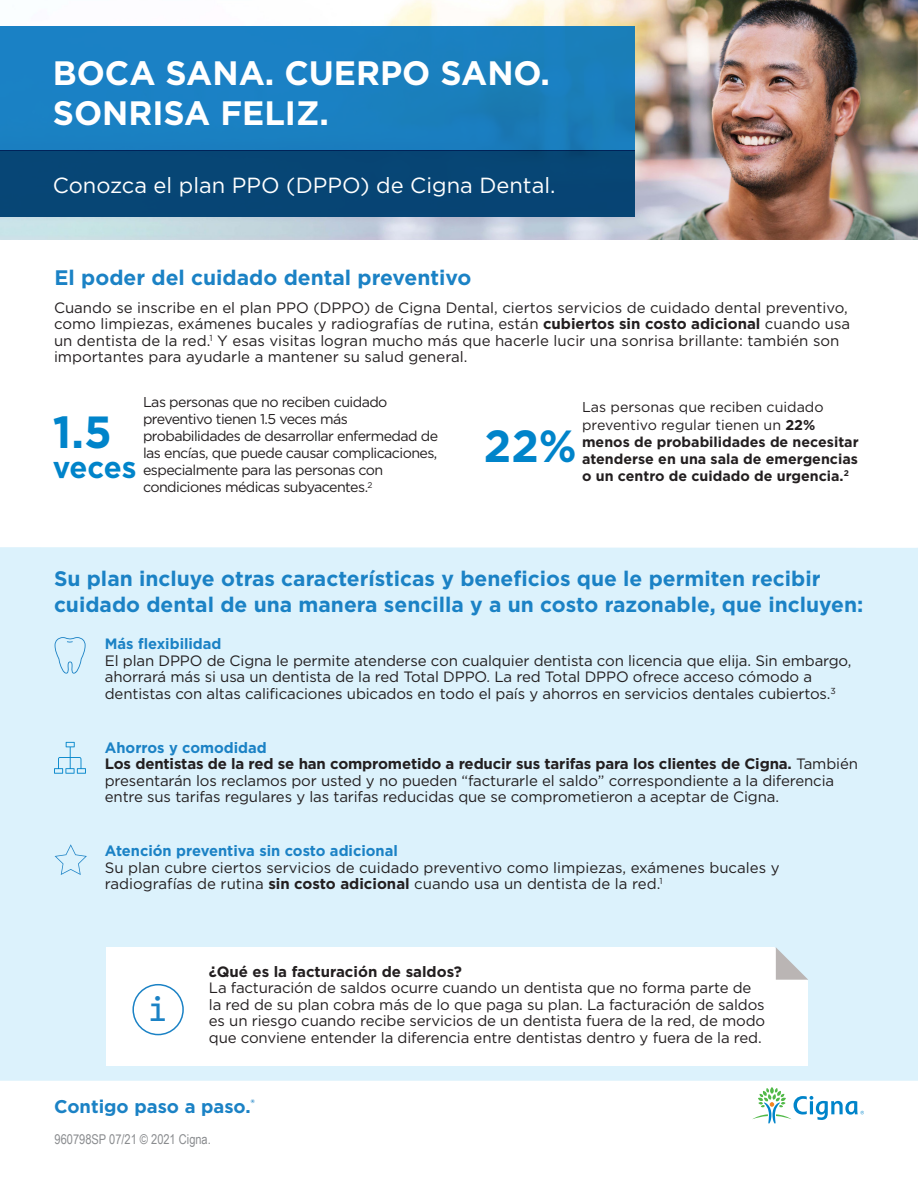
<style>
.page{position:relative;width:918px;height:1188px;background:#fff}
.page>*{position:absolute;margin:0;border:0;box-sizing:border-box;transform-origin:0 0}
.t1{font:700 45px "Gotham";color:#0084ca}
.t2{font:36px "Consolas";color:#1b82c5}
.t3{font:700 33.9px/40.7px "Gotham";color:#fff}
.t4{font:700 30px "Gotham";letter-spacing:-.005em;color:#0084ca}
.t5{font:21.9px "Gotham";color:#fff}
.t6{font:700 21px/25.2px "Gotham";color:#1b82c5}
.t7{font:700 18.45px "Gotham";color:#1b82c5}
.t8{font:15px/16.5px "Gotham";letter-spacing:-.01em;color:#231f20}
.t9{font:700 15px "Gotham";color:#1b82c5}
.t10{font:700 15px "Gotham";color:#231f20}
.t11{font:14.25px/17.1px "Gotham";letter-spacing:-.04em;color:#231f20}
.t12{font:700 14.25px/17.1px "Gotham";color:#231f20}
.t13{font:13.5px "Arial Narrow";color:#8a8c8f}
.t14{font:700 8.25px "Gotham";color:#231f20}
.s1{font-weight:700}
.s2{font-weight:400}
</style>
<div class="page">
<img style="left:0;top:0;width:918px;height:240px">
<div style="left:0;top:547px;width:918px;height:534px;background:#dcf2fc"></div>
<div style="left:0;top:26px;width:635px;height:125px;background:#1b82c5"></div>
<div style="left:0;top:150px;width:635px;height:66px;background:#084878"></div>
<svg style="left:54px;top:742px;width:32px;height:32px"></svg>
<div style="left:106px;top:947px;width:702px;height:119px;background:#fff"></div>
<div style="left:132px;top:984px;width:52px;height:51px;border:2px solid #1b82c5;border-radius:50%"></div>
<svg style="left:772px;top:946px;width:38px;height:36px"></svg>
<svg style="left:55px;top:637px;width:31px;height:37px"></svg>
<svg style="left:55px;top:844px;width:32px;height:31px"></svg>
<svg style="left:752px;top:1087px;width:112px;height:37px"></svg>
<p class="t3" style="left:53px;top:52px;width:499px">BOCA SANA. CUERPO SANO.<br>SONRISA FELIZ.</p>
<p class="t5" style="left:53px;top:171px;width:504px">Conozca el plan PPO (DPPO) de Cigna Dental.</p>
<p class="t6" style="left:55px;top:264px;width:418px">El poder del cuidado dental preventivo</p>
<p class="t8" style="left:54px;top:299px;width:798px">Cuando se inscribe en el plan PPO (DPPO) de Cigna Dental, ciertos servicios de cuidado dental preventivo, como limpiezas, exámenes bucales y radiografías de rutina, están <span class="s1">cubiertos sin costo adicional</span> cuando usa un dentista de la red.<sup>1</sup> Y esas visitas logran mucho más que hacerle lucir una sonrisa brillante: también son importantes para ayudarle a mantener su salud general.</p>
<p class="t1" style="left:53px;top:402px;width:61px">1.5</p>
<p class="t4" style="left:53px;top:448px;width:85px">veces</p>
<p class="t11" style="left:143px;top:393px;width:297px">Las personas que no reciben cuidado preventivo tienen 1.5 veces más probabilidades de desarrollar enfermedad de las encías, que puede causar complicaciones, especialmente para las personas con condiciones médicas subyacentes.<sup>2</sup></p>
<p class="t12" style="left:582px;top:399px;width:278px"><span class="s2">Las personas que reciben cuidado preventivo regular tienen un</span> 22% menos de probabilidades de necesitar atenderse en una sala de emergencias o un centro de cuidado de urgencia.</p>
<p class="t1" style="left:484px;top:417px;width:94px">22%</p>
<p class="t14" style="left:844px;top:468px;width:7px">2</p>
<p class="t6" style="left:54px;top:566px;width:811px">Su plan incluye otras características y beneficios que le permiten recibir cuidado dental de una manera sencilla y a un costo razonable, que incluyen:</p>
<p class="t9" style="left:105px;top:634px;width:118px">Más flexibilidad</p>
<p class="t8" style="left:105px;top:652px;width:748px">El plan DPPO de Cigna le permite atenderse con cualquier dentista con licencia que elija. Sin embargo, ahorrará más si usa un dentista de la red Total DPPO. La red Total DPPO ofrece acceso cómodo a dentistas con altas calificaciones ubicados en todo el país y ahorros en servicios dentales cubiertos.<sup>3</sup></p>
<p class="t9" style="left:105px;top:737px;width:163px">Ahorros y comodidad</p>
<p class="t8" style="left:105px;top:755px;width:755px"><span class="s1">Los dentistas de la red se han comprometido a reducir sus tarifas para los clientes de Cigna.</span> También presentarán los reclamos por usted y no pueden “facturarle el saldo” correspondiente a la diferencia entre sus tarifas regulares y las tarifas reducidas que se comprometieron a aceptar de Cigna.</p>
<p class="t9" style="left:105px;top:841px;width:295px">Atención preventiva sin costo adicional</p>
<p class="t8" style="left:105px;top:859px;width:676px">Su plan cubre ciertos servicios de cuidado preventivo como limpiezas, exámenes bucales y radiografías de rutina <span class="s1">sin costo adicional</span> cuando usa un dentista de la red.<sup>1</sup></p>
<p class="t2" style="left:148px;top:985px;width:21px">i</p>
<p class="t10" style="left:209px;top:962px;width:254px">¿Qué es la facturación de saldos?</p>
<p class="t8" style="left:209px;top:980px;width:558px">La facturación de saldos ocurre cuando un dentista que no forma parte de la red de su plan cobra más de lo que paga su plan. La facturación de saldos es un riesgo cuando recibe servicios de un dentista fuera de la red, de modo que conviene entender la diferencia entre dentistas dentro y fuera de la red.</p>
<p class="t7" style="left:54px;top:1095px;width:202px">Contigo paso a paso.<sup>®</sup></p>
<p class="t13" style="left:55px;top:1129px;width:158px">960798SP 07/21 © 2021 Cigna.</p>
</div>
